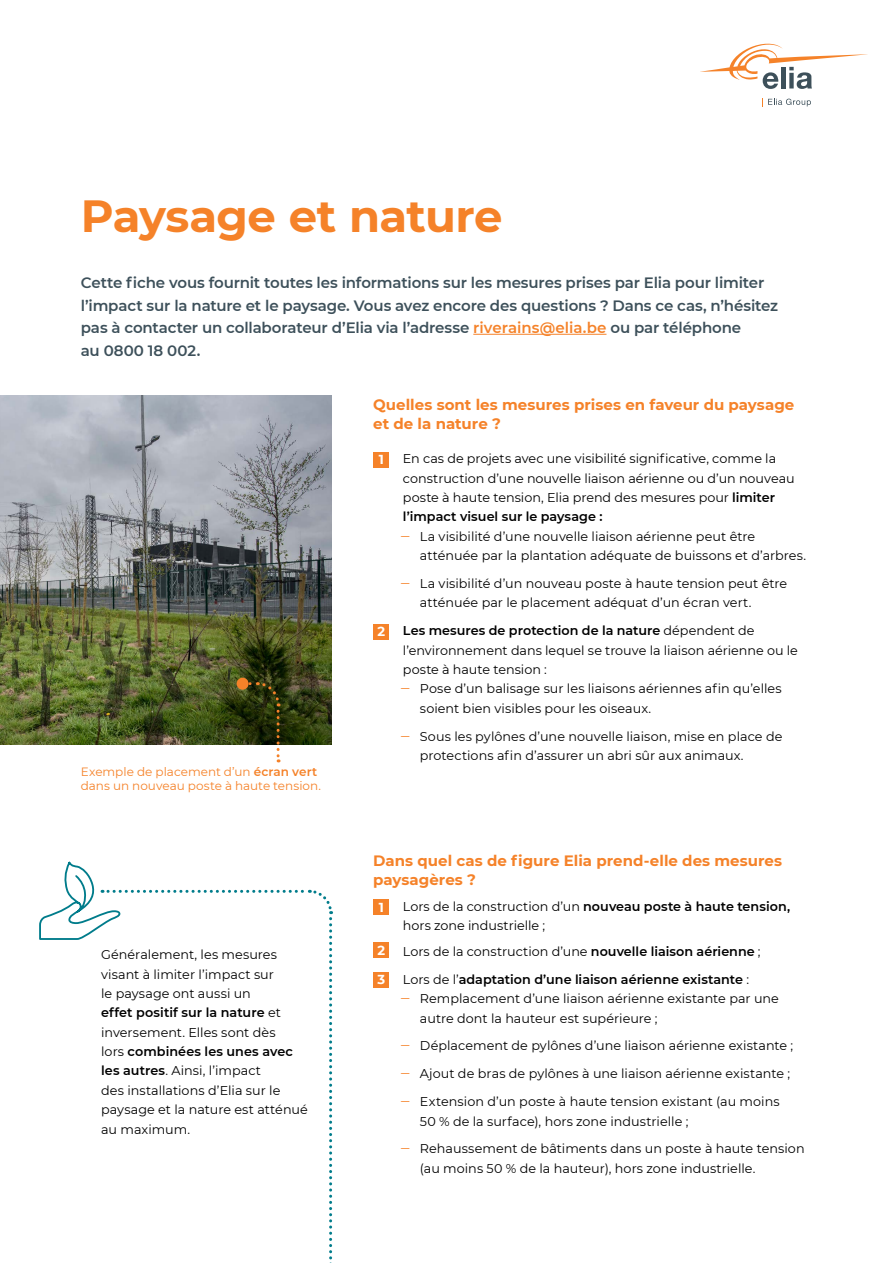
<style>
.page{position:relative;width:893px;height:1263px;background:#fff}
.page>*{position:absolute;margin:0;border:0;box-sizing:border-box;transform-origin:0 0}
.t1{font:700 45px "Montserrat";letter-spacing:-.015em;color:#f58229}
.t2{font:600 15px/22.5px "Montserrat";letter-spacing:-.01em;color:#3d505a}
.t3{font:700 15px/18.8px "Montserrat";color:#f58229}
.t4{font:700 13.05px "Montserrat";color:#fff}
.t5{font:12.75px/19.4px "Montserrat";letter-spacing:.005em;color:#000}
.t6{font:600 12.75px/27.9px "Montserrat";color:#000}
.t7{font:12px/14.4px "Montserrat";color:#f58229}
.s1{color:#f58229}
.s2{font-weight:600}
.s3{font-weight:400}
</style>
<div class="page">
<svg style="left:768px;top:98px;width:43px;height:9px"></svg>
<svg style="left:700px;top:44px;width:168px;height:45px"></svg>
<hr style="left:473px;top:334px;width:133px;height:1px;background:#f58229">
<img style="left:0;top:396px;width:331px;height:349px">
<div style="left:374px;top:452px;width:15px;height:16px;background:#f58229"></div>
<div style="left:374px;top:624px;width:15px;height:16px;background:#f58229"></div>
<svg style="left:250px;top:681px;width:31px;height:81px"></svg>
<div style="left:237px;top:678px;width:12px;height:12px;background:#f58229;border-radius:50%"></div>
<div style="left:374px;top:899px;width:15px;height:16px;background:#f58229"></div>
<div style="left:374px;top:943px;width:15px;height:15px;background:#f58229"></div>
<div style="left:374px;top:972px;width:15px;height:15px;background:#f58229"></div>
<svg style="left:39px;top:861px;width:294px;height:402px"></svg>
<h1 class="t1" style="left:81px;top:184px;width:423px">Paysage et nature</h1>
<p class="t2" style="left:81px;top:271px;width:699px">Cette fiche vous fournit toutes les informations sur les mesures prises par Elia pour limiter l’impact sur la nature et le paysage. Vous avez encore des questions ? Dans ce cas, n’hésitez pas à contacter un collaborateur d’Elia via l’adresse <span class="s1">riverains@elia.be</span> ou par téléphone<br>au 0800 18 002.</p>
<p class="t7" style="left:81px;top:764px;width:242px">Exemple de placement d’un <span class="s2">écran vert </span>dans un nouveau poste à haute tension.</p>
<p class="t5" style="left:101px;top:945px;width:208px">Généralement, les mesures visant à limiter l’impact sur<br>le paysage ont aussi un<br><span class="s2">effet positif sur la nature</span> et inversement. Elles sont dès<br>lors <span class="s2">combinées les unes avec les autres</span>. Ainsi, l’impact<br>des installations d’Elia sur le paysage et la nature est atténué au maximum.</p>
<p class="t3" style="left:373px;top:395px;width:423px">Quelles sont les mesures prises en faveur du paysage et de la nature ?</p>
<p class="t5" style="left:401px;top:449px;width:396px">En cas de projets avec une visibilité significative, comme la construction d’une nouvelle liaison aérienne ou d’un nouveau poste à haute tension, Elia prend des mesures pour <span class="s2">limiter l’impact visuel sur le paysage :<br></span><span class="s1">ݖ</span> La visibilité d’une nouvelle liaison aérienne peut être</p>
<p class="t5" style="left:401px;top:541px;width:407px;line-height:27.9px;text-indent:19px">atténuée par la plantation adéquate de buissons et d’arbres. <span class="s1">ݖ</span> La visibilité d’un nouveau poste à haute tension peut être</p>
<p class="t5" style="left:403px;top:588px;width:353px;line-height:27.9px;text-align:right">atténuée par le placement adéquat d’un écran vert.<br><span class="s2">Les mesures de protection de la nature</span> dépendent de</p>
<p class="t5" style="left:403px;top:640px;width:397px">l’environnement dans lequel se trouve la liaison aérienne ou le</p>
<p class="t5" style="left:403px;top:659px;width:146px">poste à haute tension :</p>
<p class="t5" style="left:401px;top:679px;width:382px"><span class="s1">ݖ</span> Pose d’un balisage sur les liaisons aériennes afin qu’elles</p>
<p class="t5" style="left:420px;top:698px;width:233px">soient bien visibles pour les oiseaux.</p>
<p class="t5" style="left:420px;top:726px;width:364px;text-indent:-19px"><span class="s1">ݖ</span> Sous les pylônes d’une nouvelle liaison, mise en place de protections afin d’assurer un abri sûr aux animaux.</p>
<p class="t4" style="left:379px;top:450px;width:7px">1</p>
<p class="t4" style="left:378px;top:622px;width:9px">2</p>
<p class="t3" style="left:373px;top:851px;width:411px">Dans quel cas de figure Elia prend-elle des mesures paysagères ?</p>
<p class="t5" style="left:403px;top:896px;width:389px">Lors de la construction d’un <span class="s2">nouveau poste à haute tension, </span>hors zone industrielle ;</p>
<p class="t6" style="left:403px;top:937px;width:359px"><span class="s3">Lors de la construction d’une</span> nouvelle liaison aérienne <span class="s3">;<br>Lors de l’</span>adaptation d’une liaison aérienne existante <span class="s3">:</span></p>
<p class="t5" style="left:420px;top:988px;width:361px;text-indent:-19px"><span class="s1">ݖ</span> Remplacement d’une liaison aérienne existante par une autre dont la hauteur est supérieure ;</p>
<p class="t5" style="left:401px;top:1031px;width:394px;line-height:27.9px"><span class="s1">ݖ</span> Déplacement de pylônes d’une liaison aérienne existante ; <span class="s1">ݖ</span> Ajout de bras de pylônes à une liaison aérienne existante ; <span class="s1">ݖ</span> Extension d’un poste à haute tension existant (au moins</p>
<p class="t5" style="left:401px;top:1106px;width:405px;line-height:27.9px;text-indent:19px">50 % de la surface), hors zone industrielle ;<br><span class="s1">ݖ</span> Rehaussement de bâtiments dans un poste à haute tension</p>
<p class="t5" style="left:420px;top:1158px;width:337px">(au moins 50 % de la hauteur), hors zone industrielle.</p>
<p class="t4" style="left:379px;top:898px;width:7px">1</p>
<p class="t4" style="left:378px;top:941px;width:9px">2</p>
<p class="t4" style="left:378px;top:970px;width:9px">3</p>
</div>
